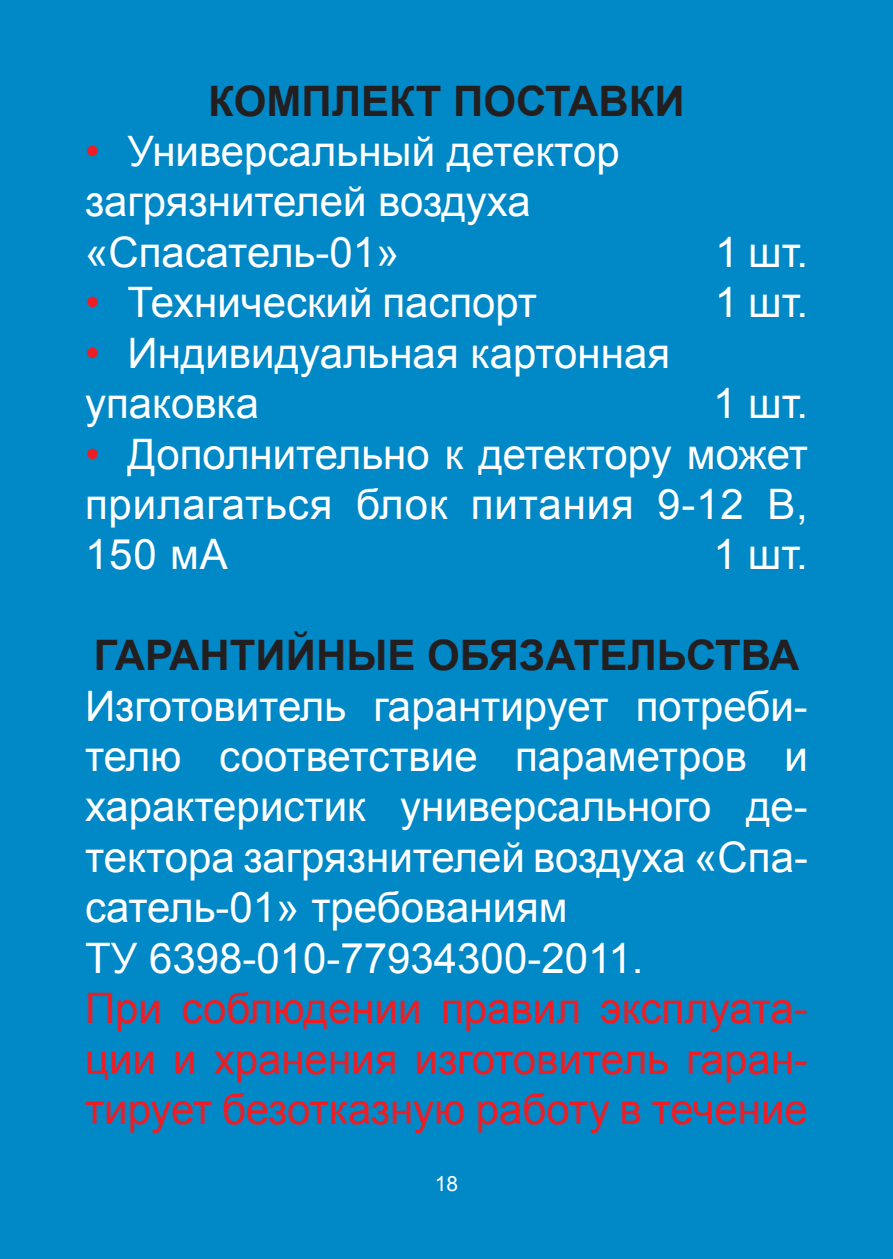
<style>
.page{position:relative;width:893px;height:1259px;background:#0088c7}
.page>*{position:absolute;margin:0;border:0;box-sizing:border-box;transform-origin:0 0}
.t1{font:42px/50.4px "Arial";color:#fff}
.t2{font:42px/50.4px "Arial";color:#ee1d23;text-align:justify}
.t3{font:700 42px "Arial";color:#231f20}
.t4{font:21px "Arial";color:#fff}
.s1{color:#ee1d23}
</style>
<div class="page">
<p class="t3" style="left:208px;top:73px;width:478px">КОМПЛЕКТ ПОСТАВКИ</p>
<p class="t1" style="left:85px;top:127px;width:536px"><span class="s1">•</span> Универсальный детектор загрязнителей воздуха «Спасатель-01»</p>
<p class="t1" style="left:715px;top:227px;width:95px">1 шт.</p>
<p class="t1" style="left:85px;top:278px;width:454px"><span class="s1">•</span> Технический паспорт</p>
<p class="t1" style="left:715px;top:278px;width:95px">1 шт.</p>
<p class="t1" style="left:85px;top:328px;width:587px"><span class="s1">•</span> Индивидуальная картонная упаковка</p>
<p class="t1" style="left:713px;top:379px;width:96px">1 шт.</p>
<p class="t1" style="left:85px;top:429px;width:724px;text-align:justify"><span class="s1">•</span> Дополнительно к детектору может прилагаться блок питания 9-12 В, 150 мА</p>
<p class="t1" style="left:713px;top:530px;width:96px">1 шт.</p>
<p class="t3" style="left:93px;top:628px;width:707px">ГАРАНТИЙНЫЕ ОБЯЗАТЕЛЬСТВА</p>
<p class="t1" style="left:85px;top:681px;width:724px">Изготовитель гарантирует потреби&shy;телю соответствие параметров и характеристик универсального де&shy;тектора загрязнителей воздуха «Спа&shy;сатель-01» требованиям<br>ТУ 6398-010-77934300-2011.</p>
<p class="t2" style="left:85px;top:983px;width:724px">При соблюдении правил эксплуата&shy;ции и хранения изготовитель гаран&shy;тирует безотказную работу в течение</p>
<p class="t4" style="left:435px;top:1169px;width:25px">18</p>
</div>
